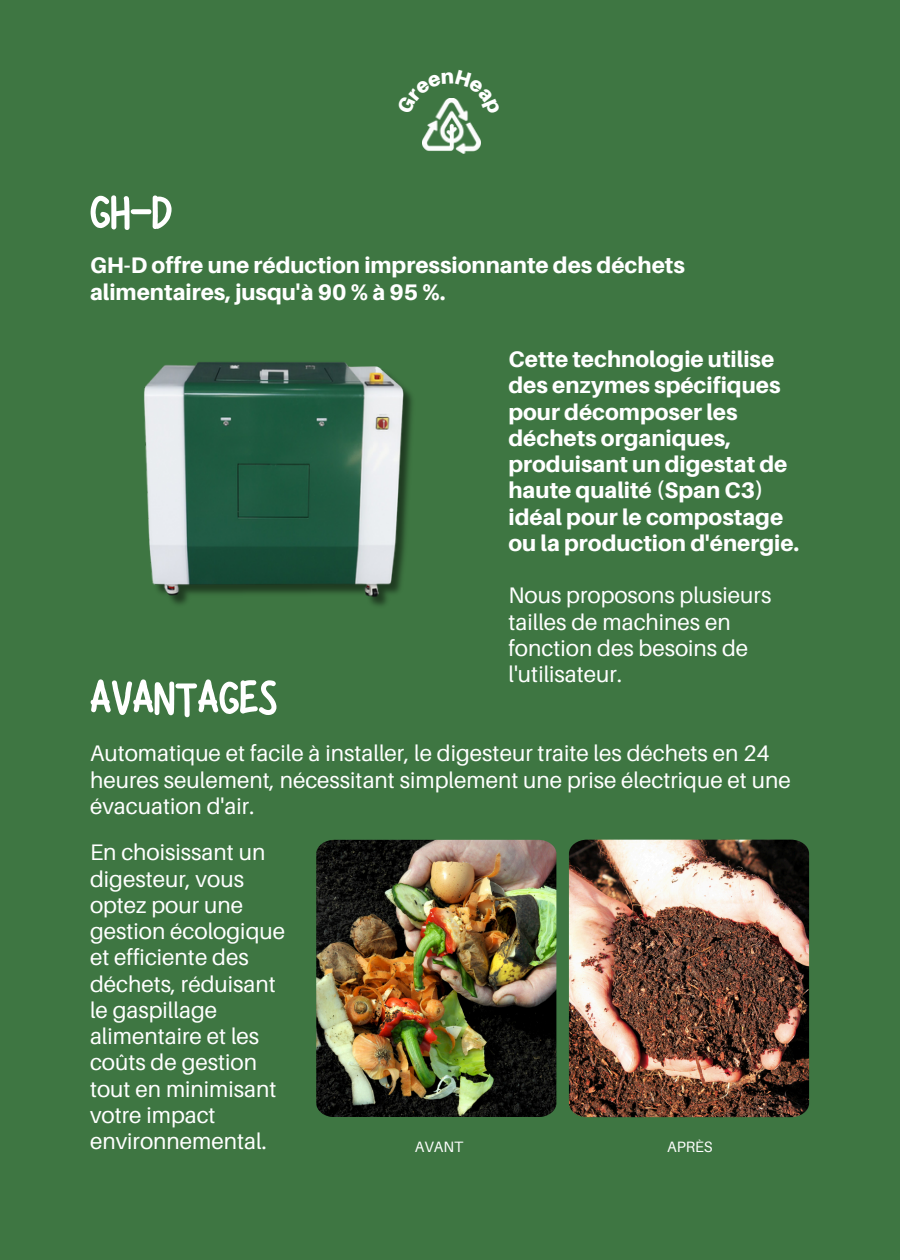
<style>
.page{position:relative;width:900px;height:1260px;background:#3e7642}
.page>*{position:absolute;margin:0;border:0;box-sizing:border-box;transform-origin:0 0}
.t1{font:62.5px "Hibernate";color:#fff}
.t2{font:22.5px/26.2px "Aileron";color:#fff}
.t3{font:800 22.5px/26.2px "Aileron";color:#fff}
.t4{font:15px "Aileron";color:#fff}
</style>
<div class="page">
<img style="left:422px;top:116px;width:58px;height:38px">
<img style="left:316px;top:840px;width:240px;height:277px">
<img style="left:569px;top:840px;width:240px;height:277px">
<img style="left:144px;top:362px;width:268px;height:244px">
<svg style="left:435px;top:98px;width:33px;height:18px"></svg>
<h1 class="t1" style="left:90px;top:181px;width:84px">GH-D</h1>
<p class="t3" style="left:90px;top:252px;width:596px">GH-D offre une réduction impressionnante des déchets alimentaires, jusqu'à 90 % à 95 %.</p>
<h1 class="t1" style="left:90px;top:666px;width:189px">AVANTAGES</h1>
<p class="t3" style="left:508px;top:346px;width:292px">Cette technologie utilise des enzymes spécifiques pour décomposer les déchets organiques, produisant un digestat de haute qualité (Span C3) idéal pour le compostage ou la production d'énergie.</p>
<p class="t2" style="left:508px;top:582px;width:264px">Nous proposons plusieurs tailles de machines en fonction des besoins de l'utilisateur.</p>
<p class="t2" style="left:90px;top:740px;width:702px">Automatique et facile à installer, le digesteur traite les déchets en 24 heures seulement, nécessitant simplement une prise électrique et une évacuation d'air.</p>
<p class="t2" style="left:90px;top:839px;width:197px">En choisissant un digesteur, vous optez pour une gestion écologique et efficiente des déchets, réduisant le gaspillage alimentaire et les coûts de gestion tout en minimisant votre impact environnemental.</p>
<p class="t4" style="left:415px;top:1138px;width:50px">AVANT</p>
<p class="t4" style="left:667px;top:1138px;width:47px">APRÈS</p>
</div>
